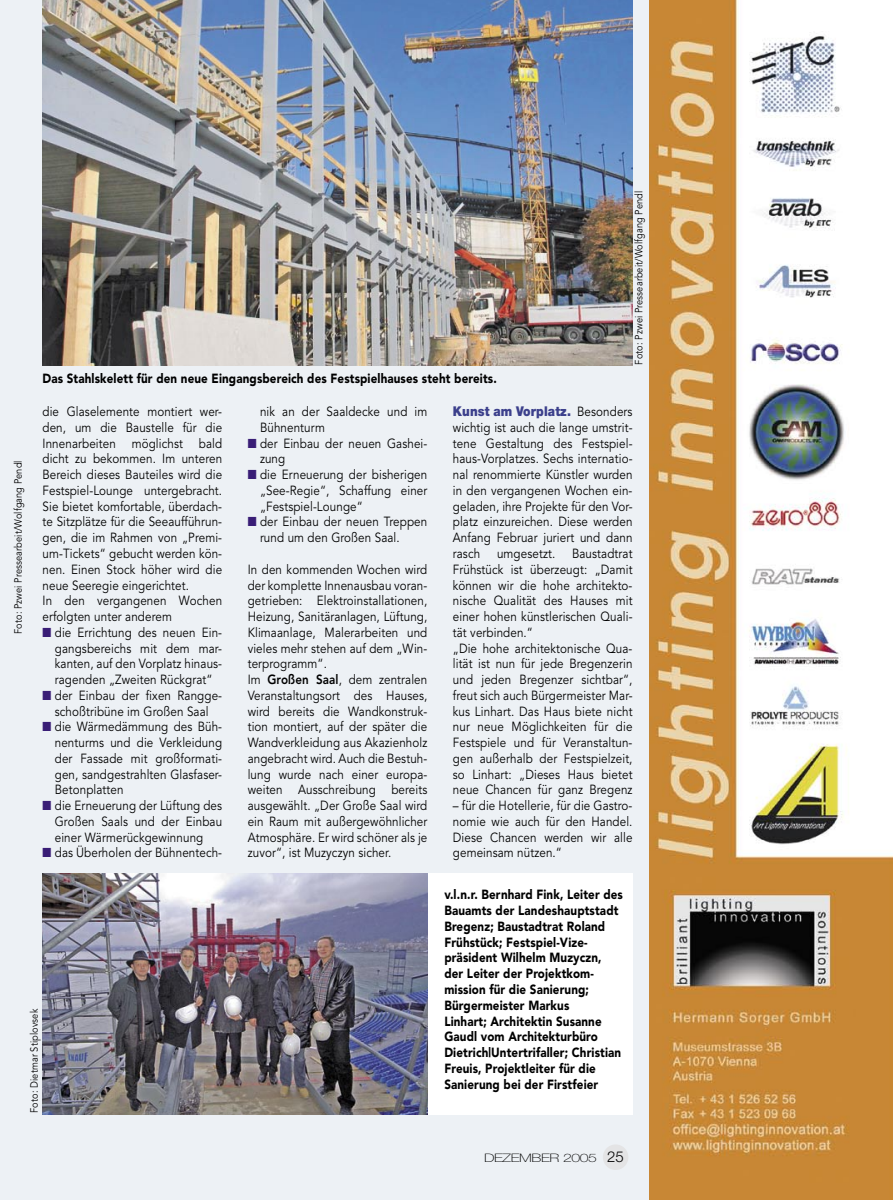
<style>
.page{position:relative;width:893px;height:1200px;background:#fff}
.page>*{position:absolute;margin:0;border:0;box-sizing:border-box;transform-origin:0 0}
.t1{font:900 13.5px "Helvetica Neue";letter-spacing:.01em;color:#3c408c;scale:.88 1}
.t2{font:13.2px/15.8px "Avenir";letter-spacing:.01em;color:#000;scale:.88 1}
.t3{font:900 13.2px/15.8px "Avenir";letter-spacing:.01em;color:#000;scale:.88 1}
.t4{font:100 11.7px "Helvetica Neue";letter-spacing:-.025em;color:#000;scale:1.35 1}
.t5{font:10.5px "Avenir";letter-spacing:.01em;color:#000;scale:.88 1}
.s1{color:#391d76}
.s2{font-weight:800}
.s3{font-family:"Avenir";font-weight:400;font-size:13.2px;color:#000}
.s4{font-weight:300;font-size:15px}
</style>
<div class="page">
<div style="left:0;top:0;width:893px;height:1199px;background:#edf1f5"></div>
<div style="left:603px;top:1144px;width:25px;height:25px;background:#e4e4e5;border-radius:50%"></div>
<img style="left:43px;top:0;width:589px;height:366px">
<div style="left:43px;top:873px;width:589px;height:241px;background:#fff"></div>
<img style="left:43px;top:873px;width:384px;height:241px">
<img style="left:649px;top:0;width:244px;height:1199px">
<p class="t5" style="left:12px;top:634px;width:199px;rotate:-90deg">Foto: Pzwei Pressearbeit/Wolfgang Pendl</p>
<p class="t3" style="left:43px;top:371px;width:518px">Das Stahlskelett für den neue Eingangsbereich des Festspielhauses steht bereits.</p>
<p class="t5" style="left:633px;top:364px;width:199px;rotate:-90deg">Foto: Pzwei Pressearbeit/Wolfgang Pendl</p>
<p class="t2" style="left:43px;top:404px;width:206px">die Glaselemente montiert wer&shy;den, um die Baustelle für die<br>Innenarbeiten möglichst bald dicht zu bekommen. Im unteren<br>Bereich dieses Bauteiles wird die<br>Festspiel-Lounge untergebracht.<br>Sie bietet komfortable, überdach&shy;te Sitzplätze für die Seeaufführun&shy;gen, die im Rahmen von „Premi&shy;um-Tickets“ gebucht werden kön&shy;nen. Einen Stock höher wird die neue Seeregie eingerichtet.<br>In den vergangenen Wochen erfolgten unter anderem</p>
<p class="t2" style="left:55px;top:624px;width:192px;text-align:justify;text-indent:-12px"><span class="s1">■</span> die Errichtung des neuen Ein&shy;gangsbereichs mit dem mar&shy;kanten, auf den Vorplatz hinaus&shy;ragenden „Zweiten Rückgrat“</p>
<p class="t2" style="left:43px;top:687px;width:206px;text-align:center"><span class="s1">■</span> der Einbau der fixen Rangge&shy;schoßtribüne im Großen Saal</p>
<p class="t2" style="left:55px;top:719px;width:192px;text-align:justify;text-indent:-12px"><span class="s1">■</span> die Wärmedämmung des Büh&shy;nenturms und die Verkleidung der Fassade mit großformati&shy;gen, sandgestrahlten Glasfaser-Betonplatten</p>
<p class="t2" style="left:55px;top:797px;width:192px;text-align:justify;text-indent:-12px"><span class="s1">■</span> die Erneuerung der Lüftung des Großen Saals und der Einbau einer Wärmerückgewinnung</p>
<p class="t2" style="left:43px;top:845px;width:206px"><span class="s1">■</span> das Überholen der Bühnentech-</p>
<p class="t2" style="left:260px;top:404px;width:192px">nik an der Saaldecke und im<br>Bühnenturm</p>
<p class="t2" style="left:260px;top:435px;width:192px;text-indent:-12px"><span class="s1">■</span> der Einbau der neuen Gashei&shy;zung</p>
<p class="t2" style="left:260px;top:467px;width:192px;text-align:justify;text-indent:-12px"><span class="s1">■</span> die Erneuerung der bisherigen „See-Regie“, Schaffung einer „Festspiel-Lounge“</p>
<p class="t2" style="left:260px;top:514px;width:192px;text-indent:-12px"><span class="s1">■</span> der Einbau der neuen Treppen rund um den Großen Saal.</p>
<p class="t2" style="left:248px;top:561px;width:206px">In den kommenden Wochen wird der komplette Innenausbau voran&shy;getrieben: Elektroinstallationen,<br>Heizung, Sanitäranlagen, Lüftung,<br>Klimaanlage, Malerarbeiten und vieles mehr stehen auf dem „Win&shy;terprogramm“.<br>Im <span class="s2">Großen Saal</span>, dem zentralen<br>Veranstaltungsort des Hauses, wird bereits die Wandkonstruk&shy;tion montiert, auf der später die<br>Wandverkleidung aus Akazienholz angebracht wird. Auch die Bestuh&shy;lung wurde nach einer europa&shy;weiten Ausschreibung bereits ausgewählt. „Der Große Saal wird ein Raum mit außergewöhnlicher<br>Atmosphäre. Er wird schöner als je zuvor“, ist Muzyczyn sicher.</p>
<p class="t1" style="left:453px;top:403px;width:206px">Kunst am Vorplatz. <span class="s3">Besonders</span></p>
<p class="t2" style="left:453px;top:419px;width:206px;text-align:justify">wichtig ist auch die lange umstrit&shy;tene Gestaltung des Festspiel&shy;haus-Vorplatzes. Sechs internatio&shy;nal renommierte Künstler wurden in den vergangenen Wochen ein&shy;geladen, ihre Projekte für den Vor&shy;platz einzureichen. Diese werden Anfang Februar juriert und dann rasch</p>
<p class="t2" style="left:453px;top:545px;width:206px;text-indent:119px">Baustadtrat<br>Frühstück ist überzeugt: „Damit können wir die hohe architekto&shy;nische Qualität des Hauses mit einer hohen künstlerischen Quali&shy;tät verbinden.“<br>„Die hohe architektonische Qua&shy;lität ist nun für jede Bregenzerin und jeden Bregenzer sichtbar“, freut sich auch Bürgermeister Mar&shy;kus Linhart. Das Haus biete nicht nur neue Möglichkeiten für die<br>Festspiele und für Veranstaltun&shy;gen außerhalb der Festspielzeit, so Linhart: „Dieses Haus bietet neue Chancen für ganz Bregenz</p>
<p class="t2" style="left:453px;top:797px;width:206px;text-align:justify">– für die Hotellerie, für die Gastro&shy;nomie wie auch für den Handel.<br>Diese Chancen werden wir alle gemeinsam nützen.“</p>
<p class="t2" style="left:497px;top:545px;width:68px">umgesetzt.</p>
<p class="t5" style="left:28px;top:1112px;width:119px;rotate:-90deg">Foto: Dietmar Stiplovsek</p>
<p class="t3" style="left:444px;top:886px;width:204px">v.l.n.r. Bernhard Fink, Leiter des<br>Bauamts der Landeshauptstadt<br>Bregenz; Baustadtrat Roland<br>Frühstück; Festspiel-Vize&shy;präsident Wilhelm Muzyczn, der Leiter der Projektkom&shy;mission für die Sanierung;<br>Bürgermeister Markus<br>Linhart; Architektin Susanne<br>Gaudl vom Architekturbüro<br>Dietrich|Untertrifaller; Christian<br>Freuis, Projektleiter für die<br>Sanierung bei der Firstfeier</p>
<p class="t4" style="left:484px;top:1150px;width:105px">DEZEMBER 2005 <span class="s4">25</span></p>
</div>
